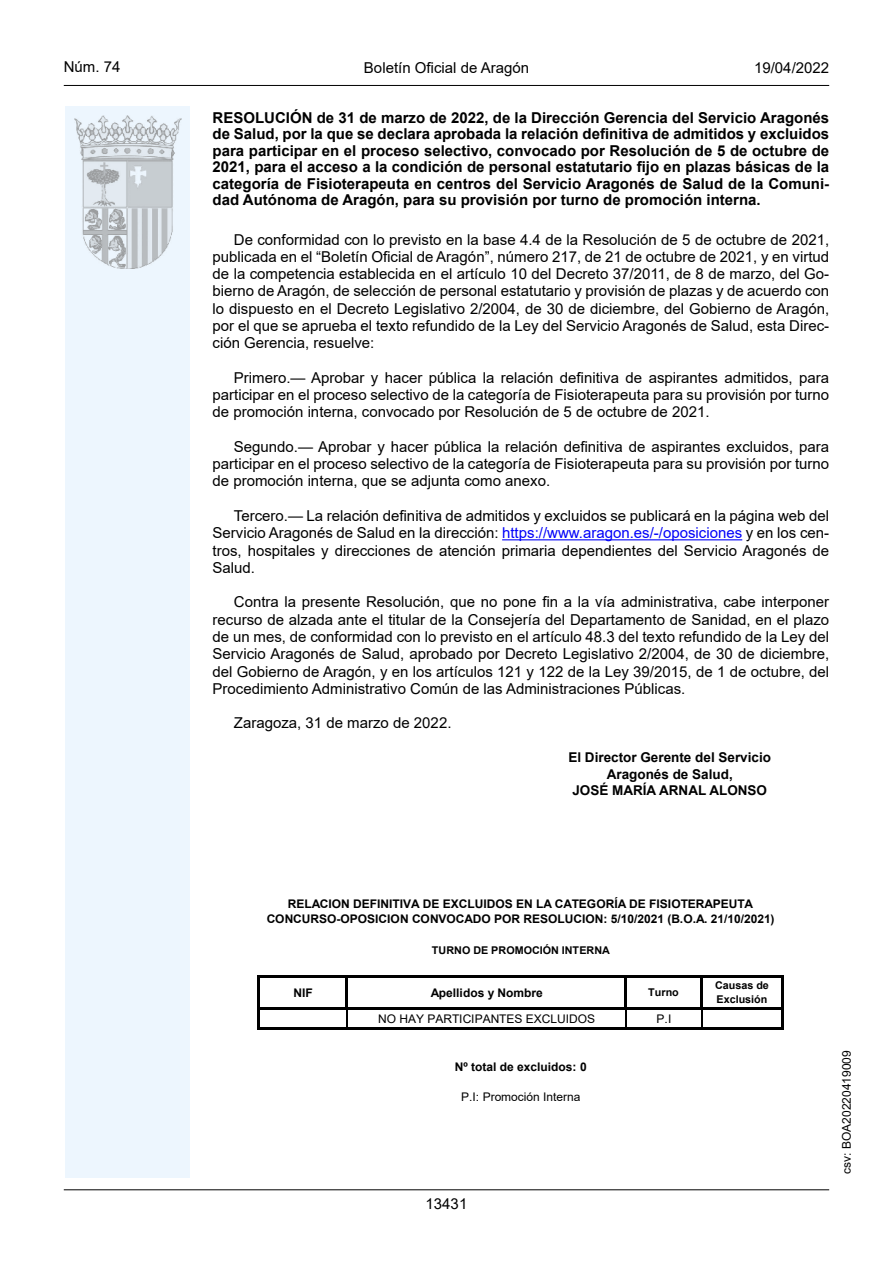
<style>
.page{position:relative;width:893px;height:1263px;background:#fff}
.page>*{position:absolute;margin:0;border:0;box-sizing:border-box;transform-origin:0 0}
.inicio_de_parrafo{font:15px/17.2px "Arial";color:#000;text-align:justify}
.Titulo_text{font:700 15px/16.5px "Arial";color:#000;text-align:justify}
.estilo_head-c{font:15px "Arial";color:#000}
.estilo_head-d{font:15px "Arial MT2";color:#000}
.estilo_head-i{font:15px "Arial MT2";color:#000}
.numero_pagina{font:15px "Arial MT2";color:#000}
.firma_der{font:13.5px "Arial Bold MT2";color:#000}
.firma_der-2{font:700 13.5px "Arial";color:#000}
.estilo_head-i-2{font:12px "Arial MT2";color:#000}
.t1{font:700 11.85px/15.5px "Nqnphf Arial";color:#000;text-align:center}
.t2{font:11.85px "Nryhxx Arial";color:#000}
.t3{font:700 10.65px/13.8px "Nqnphf Arial";color:#000}
.s1{font-family:"Arial Bold MT2";font-weight:400}
.s2{color:#0000fa}
</style>
<div class="page">
<div style="left:65px;top:106px;width:125px;height:1072px;background:#edf6fe"></div>
<img style="left:75px;top:115px;width:106px;height:153px">
<hr style="left:64px;top:85px;width:765px;height:1px;background:#000">
<hr style="left:64px;top:1189px;width:765px;height:1px;background:#000">
<hr style="left:502px;top:539px;width:240px;height:1px;background:#0000fa">
<hr style="left:346px;top:977px;width:2px;height:33px;background:#000">
<hr style="left:624px;top:977px;width:3px;height:33px;background:#000">
<hr style="left:700px;top:977px;width:3px;height:33px;background:#000">
<hr style="left:257px;top:975px;width:3px;height:54px;background:#000">
<svg style="left:346px;top:1010px;width:1px;height:17px"></svg>
<svg style="left:625px;top:1010px;width:1px;height:17px"></svg>
<svg style="left:701px;top:1010px;width:1px;height:17px"></svg>
<hr style="left:781px;top:977px;width:2px;height:52px;background:#000">
<hr style="left:260px;top:975px;width:523px;height:2px;background:#000">
<hr style="left:260px;top:1007px;width:523px;height:3px;background:#000">
<hr style="left:260px;top:1027px;width:523px;height:2px;background:#000">
<p class="estilo_head-i" style="left:64px;top:57px;width:58px">Núm. 74</p>
<p class="estilo_head-c" style="left:364px;top:57px;width:167px">Boletín Oficial de Aragón</p>
<p class="estilo_head-d" style="left:754px;top:57px;width:77px">19/04/2022</p>
<p class="Titulo_text" style="left:213px;top:110px;width:618px"><span class="s1">RESOLUCIÓN de 31 de marzo de 2022, de la Dirección Gerencia del Servicio Aragonés </span>de Salud, por la que se declara aprobada la relación definitiva de admitidos y excluidos para participar en el proceso selectivo, convocado por Resolución de 5 de octubre de 2021, para el acceso a la condición de personal estatutario fijo en plazas básicas de la categoría de Fisioterapeuta en centros del Servicio Aragonés de Salud de la Comuni&shy;dad Autónoma de Aragón, para su provisión por turno de promoción interna.</p>
<p class="inicio_de_parrafo" style="left:213px;top:231px;width:618px;text-indent:21px">De conformidad con lo previsto en la base 4.4 de la Resolución de 5 de octubre de 2021, publicada en el “Boletín Oficial de Aragón”, número 217, de 21 de octubre de 2021, y en virtud de la competencia establecida en el artículo 10 del Decreto 37/2011, de 8 de marzo, del Go&shy;bierno de Aragón, de selección de personal estatutario y provisión de plazas y de acuerdo con lo dispuesto en el Decreto Legislativo 2/2004, de 30 de diciembre, del Gobierno de Aragón, por el que se aprueba el texto refundido de la Ley del Servicio Aragonés de Salud, esta Direc&shy;ción Gerencia, resuelve:</p>
<p class="inicio_de_parrafo" style="left:213px;top:369px;width:618px;text-indent:21px">Primero.— Aprobar y hacer pública la relación definitiva de aspirantes admitidos, para participar en el proceso selectivo de la categoría de Fisioterapeuta para su provisión por turno de promoción interna, convocado por Resolución de 5 de octubre de 2021.</p>
<p class="inicio_de_parrafo" style="left:213px;top:438px;width:618px;text-indent:21px">Segundo.— Aprobar y hacer pública la relación definitiva de aspirantes excluidos, para participar en el proceso selectivo de la categoría de Fisioterapeuta para su provisión por turno de promoción interna, que se adjunta como anexo.</p>
<p class="inicio_de_parrafo" style="left:213px;top:507px;width:618px;text-indent:21px">Tercero.— La relación definitiva de admitidos y excluidos se publicará en la página web del Servicio Aragonés de Salud en la dirección: <span class="s2">https://www.aragon.es/-/oposiciones</span> y en los cen&shy;tros, hospitales y direcciones de atención primaria dependientes del Servicio Aragonés de Salud.</p>
<p class="inicio_de_parrafo" style="left:213px;top:593px;width:618px;text-indent:21px">Contra la presente Resolución, que no pone fin a la vía administrativa, cabe interponer recurso de alzada ante el titular de la Consejería del Departamento de Sanidad, en el plazo de un mes, de conformidad con lo previsto en el artículo 48.3 del texto refundido de la Ley del Servicio Aragonés de Salud, aprobado por Decreto Legislativo 2/2004, de 30 de diciembre, del Gobierno de Aragón, y en los artículos 121 y 122 de la Ley 39/2015, de 1 de octubre, del Procedimiento Administrativo Común de las Administraciones Públicas.</p>
<p class="inicio_de_parrafo" style="left:234px;top:714px;width:219px">Zaragoza, 31 de marzo de 2022.</p>
<p class="firma_der-2" style="left:568px;top:748px;width:204px">El Director Gerente del Servicio</p>
<p class="firma_der" style="left:607px;top:764px;width:128px">Aragonés de Salud,</p>
<p class="firma_der" style="left:572px;top:781px;width:196px">JOSÉ MARÍA ARNAL ALONSO</p>
<p class="t1" style="left:267px;top:896px;width:509px">RELACION DEFINITIVA DE EXCLUIDOS EN LA CATEGORÍA DE FISIOTERAPEUTA<br>CONCURSO-OPOSICION CONVOCADO POR RESOLUCION: 5/10/2021 (B.O.A. 21/10/2021)</p>
<p class="t3" style="left:432px;top:943px;width:180px">TURNO DE PROMOCIÓN INTERNA</p>
<p class="t1" style="left:293px;top:985px;width:21px">NIF</p>
<p class="t1" style="left:431px;top:985px;width:114px">Apellidos y Nombre</p>
<p class="t3" style="left:648px;top:985px;width:32px">Turno</p>
<p class="t3" style="left:715px;top:979px;width:55px">Causas de<br>Exclusión</p>
<p class="t2" style="left:378px;top:1010px;width:218px">NO HAY PARTICIPANTES EXCLUIDOS</p>
<p class="t2" style="left:657px;top:1010px;width:16px">P.I</p>
<p class="t1" style="left:455px;top:1059px;width:133px">Nº total de excluidos: 0</p>
<p class="t2" style="left:461px;top:1089px;width:121px">P.I: Promoción Interna</p>
<p class="numero_pagina" style="left:426px;top:1193px;width:43px">13431</p>
<p class="estilo_head-i-2" style="left:838px;top:1174px;width:125px;rotate:-90deg">csv: BOA20220419009</p>
</div>
